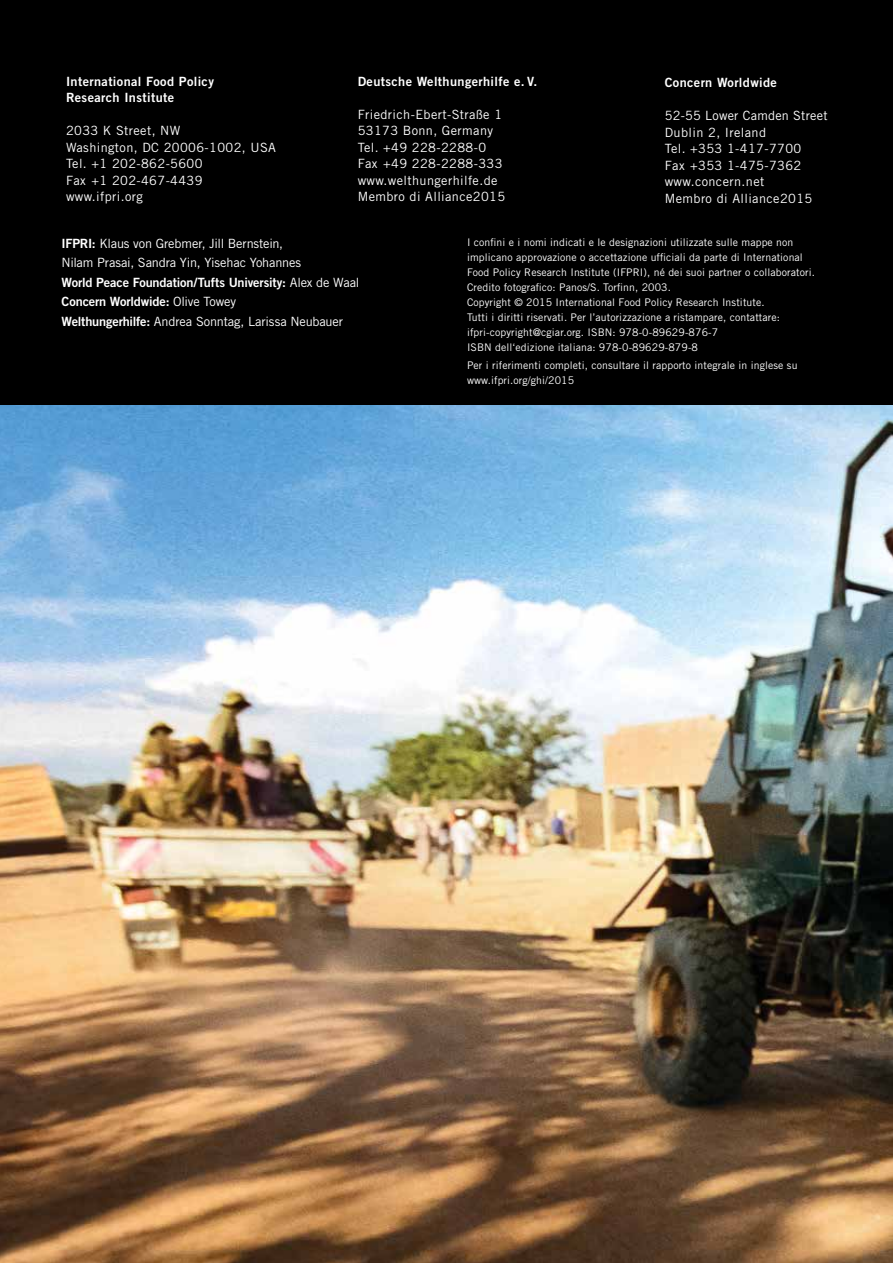
<style>
.page{position:relative;width:893px;height:1263px;background:#fff}
.page>*{position:absolute;margin:0;border:0;box-sizing:border-box;transform-origin:0 0}
.t1{font:12.75px/16.5px "Trade Gothic LT Std";letter-spacing:.03em;color:#fff}
.t2{font:12.75px/19.5px "Trade Gothic LT Std";letter-spacing:-.01em;color:#fff}
.t3{font:12.75px/16.5px "Trade Gothic LT Std Bd 2";letter-spacing:.03em;color:#fff}
.t4{font:12.75px/19.5px "Trade Gothic LT Std Bd 2";letter-spacing:-.01em;color:#fff}
.t5{font:10.5px/15px "Trade Gothic LT Std";letter-spacing:.01em;color:#fff}
.s1{font-family:"Trade Gothic LT Std Bd 2"}
.s2{font-family:"Trade Gothic LT Std"}
</style>
<div class="page">
<div style="left:0;top:0;width:893px;height:440px;background:#000"></div>
<img style="left:0;top:405px;width:893px;height:858px">
<p class="t3" style="left:66px;top:73px;width:150px">International Food Policy<br>Research Institute</p>
<p class="t1" style="left:66px;top:122px;width:211px">2033 K Street, NW<br>Washington, DC 20006-1002, USA<br>Tel. +1 202-862-5600<br>Fax +1 202-467-4439 www.ifpri.org</p>
<p class="t3" style="left:358px;top:73px;width:181px">Deutsche Welthungerhilfe e. V.</p>
<p class="t1" style="left:358px;top:106px;width:149px">Friedrich-Ebert-Straße 1<br>53173 Bonn, Germany<br>Tel. +49 228-2288-0<br>Fax +49 228-2288-333 www.welthungerhilfe.de<br>Membro di Alliance2015</p>
<p class="t3" style="left:665px;top:74px;width:114px">Concern Worldwide</p>
<p class="t1" style="left:665px;top:107px;width:164px">52-55 Lower Camden Street<br>Dublin 2, Ireland<br>Tel. +353 1-417-7700<br>Fax +353 1-475-7362 www.concern.net<br>Membro di Alliance2015</p>
<p class="t2" style="left:62px;top:233px;width:241px"><span class="s1">IFPRI:</span> Klaus von Grebmer, Jill Bernstein,<br>Nilam Prasai, Sandra Yin, Yisehac Yohannes</p>
<p class="t4" style="left:62px;top:272px;width:299px">World Peace Foundation/Tufts University: <span class="s2">Alex de Waal<br></span>Concern Worldwide: <span class="s2">Olive Towey</span></p>
<p class="t2" style="left:62px;top:311px;width:283px"><span class="s1">Welthungerhilfe:</span> Andrea Sonntag, Larissa Neubauer</p>
<p class="t5" style="left:467px;top:235px;width:349px">I confini e i nomi indicati e le designazioni utilizzate sulle mappe non implicano approvazione o accettazione ufficiali da parte di International Food Policy Research Institute (IFPRI), né dei suoi partner o collaboratori.<br>Credito fotografico: Panos/S. Torfinn, 2003.<br>Copyright © 2015 International Food Policy Research Institute.<br>Tutti i diritti riservati. Per l’autorizzazione a ristampare, contattare: ifpri-copyright@cgiar.org. ISBN: 978-0-89629-876-7<br>ISBN dell‘edizione italiana: 978-0-89629-879-8</p>
<p class="t5" style="left:467px;top:357px;width:332px">Per i riferimenti completi, consultare il rapporto integrale in inglese su www.ifpri.org/ghi/2015</p>
</div>
